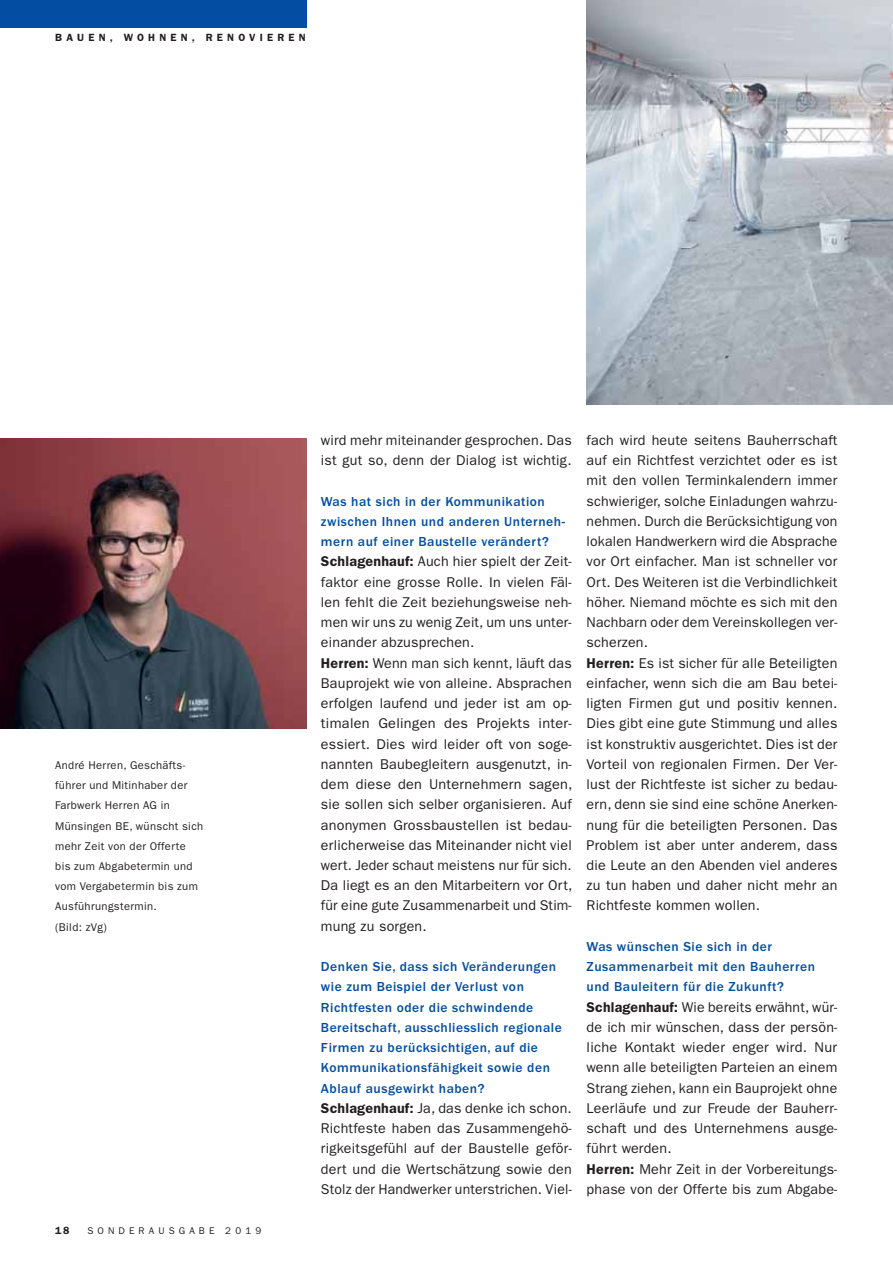
<style>
.page{position:relative;width:893px;height:1263px;background:#fff}
.page>*{position:absolute;margin:0;border:0;box-sizing:border-box;transform-origin:0 0}
.t1{font:14.25px/20.2px "ITC Franklin Gothic Std";letter-spacing:.015em;color:#231f20}
.t2{font:500 13.5px/20.2px "ITC Franklin Gothic Std";letter-spacing:.04em;color:#034ea2}
.t3{font:11.25px/20.2px "ITC Franklin Gothic Std";letter-spacing:.03em;color:#231f20}
.t4{font:600 10.5px "ITC Franklin Gothic Std";letter-spacing:.4em;color:#231f20}
.t5{font:9.75px "ITC Franklin Gothic Std";letter-spacing:.42em;color:#231f20}
.s1{font-weight:600}
</style>
<div class="page">
<div style="left:0;top:0;width:306px;height:28px;background:#034ea2"></div>
<img style="left:0;top:438px;width:306px;height:290px">
<img style="left:587px;top:0;width:306px;height:404px">
<p class="t4" style="left:55px;top:34px;width:252px">BAUEN, WOHNEN, RENOVIEREN</p>
<p class="t3" style="left:55px;top:756px;width:149px">André Herren, Geschäfts&shy;führer und Mitinhaber der<br>Farbwerk Herren AG in<br>Münsingen BE, wünscht sich mehr Zeit von der Offerte bis zum Abgabetermin und vom Vergabetermin bis zum<br>Ausführungstermin.<br>(Bild: zVg)</p>
<p class="t4" style="left:55px;top:1227px;width:16px">18</p>
<p class="t5" style="left:87px;top:1227px;width:175px">SONDERAUSGABE 2019</p>
<p class="t1" style="left:321px;top:431px;width:252px">wird mehr miteinander gesprochen. Das ist gut so, denn der Dialog ist wichtig.</p>
<p class="t2" style="left:321px;top:492px;width:246px">Was hat sich in der Kommunikation zwischen Ihnen und anderen Unterneh&shy;mern auf einer Baustelle verändert?</p>
<p class="t1" style="left:321px;top:552px;width:253px"><span class="s1">Schlagenhauf:</span> Auch hier spielt der Zeit&shy;faktor eine grosse Rolle. In vielen Fäl&shy;len fehlt die Zeit beziehungsweise neh&shy;men wir uns zu wenig Zeit, um uns unter&shy;einander abzusprechen.<br><span class="s1">Herren:</span> Wenn man sich kennt, läuft das Bauprojekt wie von alleine. Absprachen erfolgen laufend und jeder ist am op&shy;timalen Gelingen des Projekts inter&shy;essiert. Dies wird leider oft von soge&shy;nannten Baubegleitern ausgenutzt, in&shy;dem diese den Unternehmern sagen, sie sollen sich selber organisieren. Auf anonymen Grossbaustellen ist bedau&shy;erlicherweise das Miteinander nicht viel wert. Jeder schaut meistens nur für sich.<br>Da liegt es an den Mitarbeitern vor Ort, für eine gute Zusammenarbeit und Stim&shy;mung zu sorgen.</p>
<p class="t2" style="left:321px;top:957px;width:242px">Denken Sie, dass sich Veränderungen wie zum Beispiel der Verlust von Richtfesten oder die schwindende Bereitschaft, ausschliesslich regionale Firmen zu berücksichtigen, auf die Kommunikationsfähigkeit sowie den Ablauf ausgewirkt haben?</p>
<p class="t1" style="left:321px;top:1099px;width:252px;text-align:justify"><span class="s1">Schlagenhauf:</span> Ja, das denke ich schon.<br>Richtfeste haben das Zusammengehö&shy;rigkeitsgefühl auf der Baustelle geför&shy;dert und die Wertschätzung sowie den Stolz der Handwerker unterstrichen. Viel-</p>
<p class="t1" style="left:587px;top:431px;width:252px">fach wird heute seitens Bauherrschaft auf ein Richtfest verzichtet oder es ist mit den vollen Terminkalendern immer schwieriger, solche Einladungen wahrzu&shy;nehmen. Durch die Berücksichtigung von lokalen Handwerkern wird die Absprache vor Ort einfacher. Man ist schneller vor Ort. Des Weiteren ist die Verbindlichkeit höher. Niemand möchte es sich mit den Nachbarn oder dem Vereins kollegen ver&shy;scherzen.<br><span class="s1">Herren:</span> Es ist sicher für alle Beteiligten einfacher, wenn sich die am Bau betei&shy;ligten Firmen gut und positiv kennen.<br>Dies gibt eine gute Stimmung und alles ist konstruktiv ausgerichtet. Dies ist der Vorteil von regionalen Firmen. Der Ver&shy;lust der Richtfeste ist sicher zu bedau&shy;ern, denn sie sind eine schöne Anerken&shy;nung für die beteiligten Personen. Das Problem ist aber unter anderem, dass die Leute an den Abenden viel anderes zu tun haben und daher nicht mehr an Richtfeste kommen wollen.</p>
<p class="t2" style="left:587px;top:937px;width:230px">Was wünschen Sie sich in der<br>Zusammenarbeit mit den Bauherren und Bauleitern für die Zukunft?</p>
<p class="t1" style="left:587px;top:998px;width:252px"><span class="s1">Schlagenhauf:</span> Wie bereits erwähnt, wür&shy;de ich mir wünschen, dass der persön&shy;liche Kontakt wieder enger wird. Nur wenn alle beteiligten Parteien an einem Strang ziehen, kann ein Bauprojekt ohne Leerläufe und zur Freude der Bauherr&shy;schaft und des Unternehmens ausge&shy;führt werden.<br><span class="s1">Herren:</span> Mehr Zeit in der Vorbereitungs&shy;phase von der Offerte bis zum Abgabe-</p>
</div>
